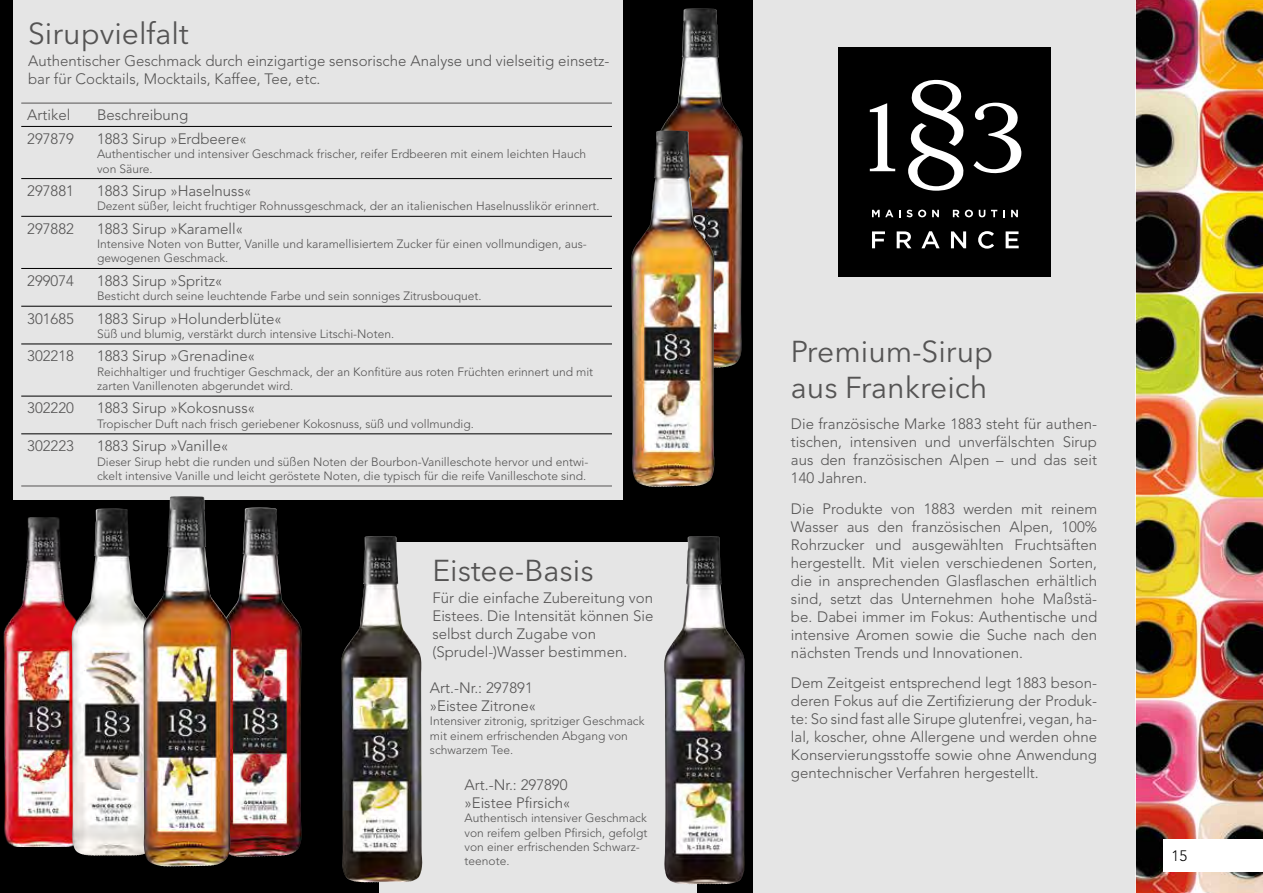
<style>
.page{position:relative;width:1263px;height:893px;background:#000}
.page>*{position:absolute;margin:0;border:0;box-sizing:border-box;transform-origin:0 0}
.t1{font:30px/36px "Avenir Next LT Pro";color:#555454}
.t2{font:300 15px/18px "Avenir LT Std";color:#555454}
.t3{font:300 15px "Avenir LT Std";color:#000}
.t4{font:300 12px/14.4px "Avenir LT Std";color:#555454}
</style>
<div class="page">
<img style="left:1135px;top:0;width:128px;height:893px">
<div style="left:753px;top:0;width:382px;height:893px;background:#e5e5e5"></div>
<div style="left:380px;top:543px;width:317px;height:350px;background:#e5e5e5"></div>
<div style="left:13px;top:0;width:610px;height:500px;background:#e5e5e5"></div>
<div style="left:1163px;top:839px;width:100px;height:33px;background:#fff"></div>
<div style="left:838px;top:47px;width:212px;height:230px;background:#000"></div>
<svg style="left:872px;top:210px;width:21px;height:7px"></svg>
<svg style="left:899px;top:210px;width:13px;height:7px"></svg>
<svg style="left:918px;top:210px;width:8px;height:7px"></svg>
<svg style="left:932px;top:210px;width:7px;height:7px"></svg>
<svg style="left:953px;top:210px;width:6px;height:7px"></svg>
<svg style="left:965px;top:210px;width:8px;height:7px"></svg>
<svg style="left:979px;top:210px;width:6px;height:7px"></svg>
<svg style="left:991px;top:210px;width:6px;height:7px"></svg>
<svg style="left:1003px;top:210px;width:2px;height:7px"></svg>
<svg style="left:1011px;top:210px;width:7px;height:7px"></svg>
<svg style="left:870px;top:103px;width:25px;height:68px"></svg>
<svg style="left:973px;top:103px;width:48px;height:71px"></svg>
<svg style="left:908px;top:80px;width:56px;height:111px"></svg>
<svg style="left:872px;top:231px;width:13px;height:17px"></svg>
<svg style="left:897px;top:231px;width:14px;height:17px"></svg>
<svg style="left:921px;top:231px;width:19px;height:17px"></svg>
<svg style="left:951px;top:231px;width:15px;height:17px"></svg>
<svg style="left:978px;top:231px;width:16px;height:18px"></svg>
<svg style="left:1005px;top:231px;width:14px;height:17px"></svg>
<hr style="left:21px;top:103px;width:70px;height:1px;background:#555454">
<hr style="left:91px;top:103px;width:521px;height:1px;background:#555454">
<hr style="left:21px;top:126px;width:70px;height:1px;background:#000">
<hr style="left:91px;top:126px;width:521px;height:1px;background:#000">
<hr style="left:21px;top:178px;width:70px;height:1px;background:#000">
<hr style="left:91px;top:178px;width:521px;height:1px;background:#000">
<hr style="left:21px;top:216px;width:70px;height:1px;background:#000">
<hr style="left:91px;top:216px;width:521px;height:1px;background:#000">
<hr style="left:21px;top:268px;width:70px;height:1px;background:#000">
<hr style="left:91px;top:268px;width:521px;height:1px;background:#000">
<hr style="left:21px;top:306px;width:70px;height:1px;background:#000">
<hr style="left:91px;top:306px;width:521px;height:1px;background:#000">
<hr style="left:21px;top:344px;width:70px;height:1px;background:#000">
<hr style="left:91px;top:344px;width:521px;height:1px;background:#000">
<hr style="left:21px;top:396px;width:70px;height:1px;background:#000">
<hr style="left:91px;top:396px;width:521px;height:1px;background:#000">
<hr style="left:21px;top:434px;width:70px;height:1px;background:#000">
<hr style="left:91px;top:434px;width:521px;height:1px;background:#000">
<hr style="left:21px;top:486px;width:70px;height:1px;background:#555454">
<hr style="left:91px;top:486px;width:521px;height:1px;background:#555454">
<img style="left:662px;top:536px;width:83px;height:349px">
<img style="left:3px;top:517px;width:68px;height:330px">
<img style="left:71px;top:509px;width:72px;height:347px">
<img style="left:231px;top:508px;width:71px;height:349px">
<img style="left:143px;top:496px;width:88px;height:371px">
<div style="left:622px;top:15px;width:128px;height:495px;background:#000"></div>
<img style="left:659px;top:8px;width:84px;height:360px">
<img style="left:631px;top:131px;width:84px;height:356px">
<img style="left:341px;top:536px;width:82px;height:347px">
<h1 class="t1" style="left:28px;top:15px;width:162px">Sirupvielfalt</h1>
<p class="t2" style="left:28px;top:52px;width:583px">Authentischer Geschmack durch einzigartige sensorische Analyse und vielseitig einsetz&shy;bar für Cocktails, Mocktails, Kaffee, Tee, etc.</p>
<p class="t2" style="left:27px;top:106px;width:45px">Artikel</p>
<p class="t2" style="left:97px;top:106px;width:93px">Beschreibung</p>
<p class="t2" style="left:27px;top:130px;width:48px">297879</p>
<p class="t2" style="left:97px;top:130px;width:151px">1883 Sirup »Erdbeere«</p>
<p class="t4" style="left:97px;top:147px;width:491px">Authentischer und intensiver Geschmack frischer, reifer Erdbeeren mit einem leichten Hauch von Säure.</p>
<p class="t2" style="left:27px;top:182px;width:48px">297881</p>
<p class="t2" style="left:97px;top:182px;width:156px">1883 Sirup »Haselnuss«</p>
<p class="t4" style="left:97px;top:199px;width:504px">Dezent süßer, leicht fruchtiger Rohnussgeschmack, der an italienischen Haselnusslikör erinnert.</p>
<p class="t2" style="left:27px;top:220px;width:48px">297882</p>
<p class="t2" style="left:97px;top:220px;width:147px">1883 Sirup »Karamell«</p>
<p class="t4" style="left:97px;top:237px;width:491px">Intensive Noten von Butter, Vanille und karamellisiertem Zucker für einen vollmundigen, aus&shy;gewogenen Geschmack.</p>
<p class="t2" style="left:27px;top:272px;width:48px">299074</p>
<p class="t2" style="left:97px;top:272px;width:127px">1883 Sirup »Spritz«</p>
<p class="t4" style="left:97px;top:289px;width:386px">Besticht durch seine leuchtende Farbe und sein sonniges Zitrusbouquet.</p>
<p class="t2" style="left:27px;top:309px;width:48px">301685</p>
<p class="t2" style="left:97px;top:309px;width:186px">1883 Sirup »Holunderblüte«</p>
<p class="t4" style="left:97px;top:327px;width:299px">Süß und blumig, verstärkt durch intensive Litschi-Noten.</p>
<p class="t2" style="left:27px;top:347px;width:48px">302218</p>
<p class="t2" style="left:97px;top:347px;width:160px">1883 Sirup »Grenadine«</p>
<p class="t4" style="left:97px;top:364px;width:498px">Reichhaltiger und fruchtiger Geschmack, der an Konfitüre aus roten Früchten erinnert und mit zarten Vanillenoten abgerundet wird.</p>
<p class="t2" style="left:27px;top:399px;width:48px">302220</p>
<p class="t2" style="left:97px;top:399px;width:159px">1883 Sirup »Kokosnuss«</p>
<p class="t4" style="left:97px;top:417px;width:378px">Tropischer Duft nach frisch geriebener Kokosnuss, süß und vollmundig.</p>
<p class="t2" style="left:27px;top:437px;width:48px">302223</p>
<p class="t2" style="left:97px;top:437px;width:133px">1883 Sirup »Vanille«</p>
<p class="t4" style="left:97px;top:454px;width:493px">Dieser Sirup hebt die runden und süßen Noten der Bourbon-Vanilleschote hervor und entwi&shy;ckelt intensive Vanille und leicht geröstete Noten, die typisch für die reife Vanilleschote sind.</p>
<h1 class="t1" style="left:432px;top:553px;width:163px">Eistee-Basis</h1>
<p class="t2" style="left:432px;top:589px;width:222px">Für die einfache Zubereitung von<br>Eistees. Die Intensität können Sie selbst durch Zugabe von (Sprudel-)Wasser bestimmen.</p>
<p class="t2" style="left:430px;top:679px;width:108px">Art.-Nr.: 297891 »Eistee Zitrone«</p>
<p class="t4" style="left:430px;top:714px;width:216px">Intensiver zitronig, spritziger Geschmack mit einem erfrischenden Abgang von schwarzem Tee.</p>
<p class="t2" style="left:465px;top:776px;width:107px">Art.-Nr.: 297890 »Eistee Pfirsich«</p>
<p class="t4" style="left:465px;top:811px;width:184px">Authentisch intensiver Geschmack von reifem gelben Pfirsich, gefolgt von einer erfrischenden Schwarz&shy;teenote.</p>
<h1 class="t1" style="left:791px;top:333px;width:204px">Premium-Sirup aus Frankreich</h1>
<p class="t2" style="left:791px;top:415px;width:308px;text-align:justify">Die französische Marke 1883 steht für authen&shy;tischen, intensiven und unverfälschten Sirup aus den französischen Alpen – und das seit 140 Jahren.</p>
<p class="t2" style="left:791px;top:499px;width:308px;text-align:justify">Die Produkte von 1883 werden mit reinem Wasser aus den französischen Alpen, 100% Rohrzucker und ausgewählten Fruchtsäften hergestellt. Mit vielen verschiedenen Sorten, die in ansprechenden Glasflaschen erhältlich sind, setzt das Unternehmen hohe Maßstä&shy;be. Dabei immer im Fokus: Authentische und intensive Aromen sowie die Suche nach den nächsten Trends und Innovationen.</p>
<p class="t2" style="left:791px;top:674px;width:308px;text-align:justify">Dem Zeitgeist entsprechend legt 1883 beson&shy;deren Fokus auf die Zertifizierung der Produk&shy;te: So sind fast alle Sirupe glutenfrei, vegan, ha&shy;lal, koscher, ohne Allergene und werden ohne Konservierungsstoffe sowie ohne Anwendung gentechnischer Verfahren hergestellt.</p>
<p class="t3" style="left:1171px;top:847px;width:17px">15</p>
</div>
